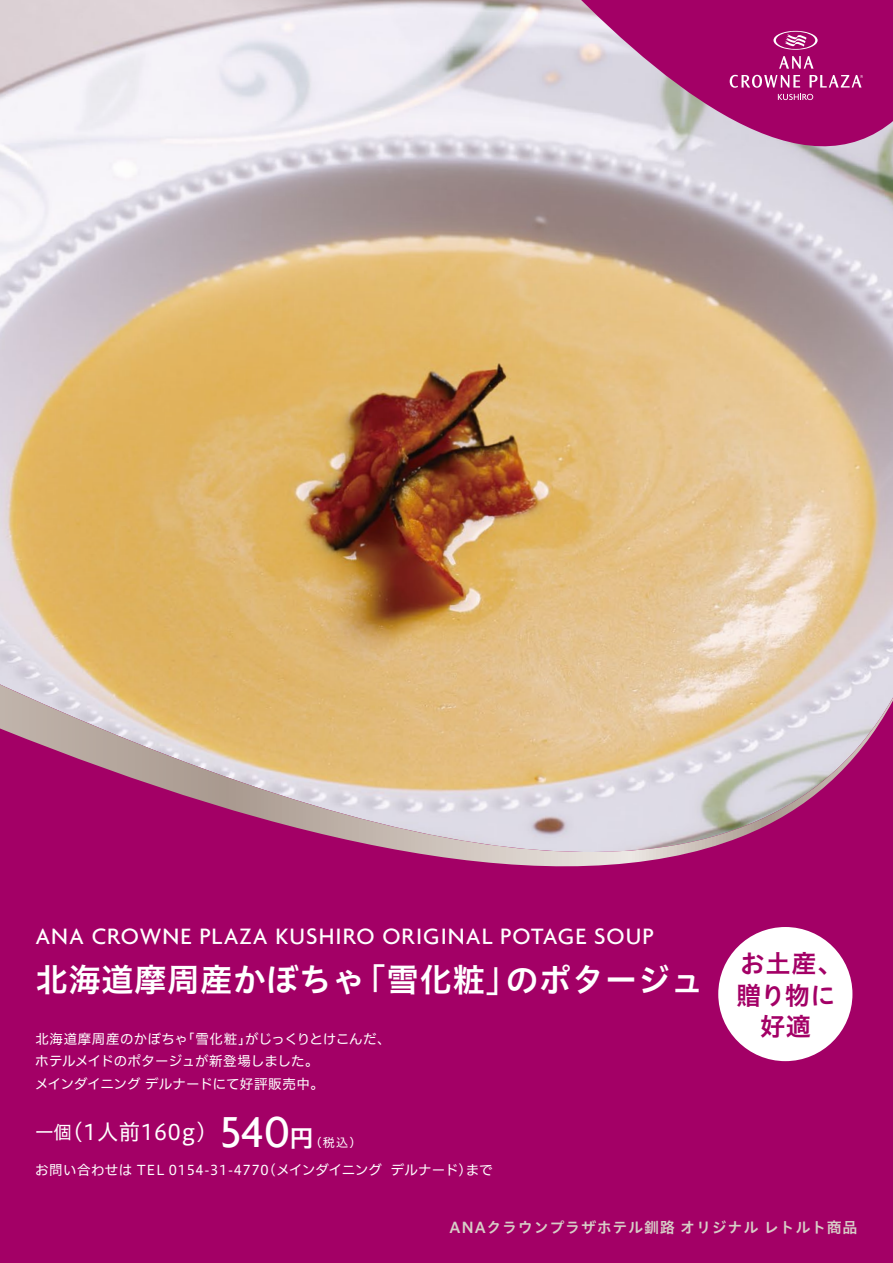
<style>
.page{position:relative;width:893px;height:1263px;background:#fff}
.page>*{position:absolute;margin:0;border:0;box-sizing:border-box;transform-origin:0 0}
.t1{font:32.7px "Hiragino UD Sans Std W6";letter-spacing:.01em;color:#fff}
.t2{font:25.35px/31.2px "Hiragino UD Sans Std W6";letter-spacing:.01em;color:#a30066;text-align:center}
.t3{font:500 24px "Agenda";letter-spacing:.045em;color:#fff}
.t4{font:21.3px "Hiragino UD Sans F Std N W4";letter-spacing:.025em;color:#fff}
.t5{font:15px "Hiragino UD Sans Std W6";letter-spacing:.05em;color:#d7cec7}
.t6{font:13.5px/22.5px "Hiragino UD Sans F Std N W4";letter-spacing:.01em;color:#fff}
.t7{font:12px "Hiragino UD Sans F Std N W4";color:#fff}
.s1{font-size:18px}
.s2{font-family:"Agenda";font-weight:500;font-size:46.65px}
.s3{font-family:"Hira Kaku Pro W6";font-size:23.7px}
</style>
<div class="page">
<img style="left:0;top:0;width:892px;height:680px">
<div style="left:0;top:680px;width:892px;height:583px;background:#a30066"></div>
<svg style="left:0;top:684px;width:892px;height:265px;background:#be658a"></svg>
<svg style="left:580px;top:0;width:312px;height:153px;background:#b54c90"></svg>
<svg style="left:777px;top:94px;width:36px;height:6px"></svg>
<svg style="left:773px;top:31px;width:44px;height:19px"></svg>
<svg style="left:729px;top:75px;width:71px;height:13px"></svg>
<svg style="left:809px;top:75px;width:54px;height:13px"></svg>
<svg style="left:779px;top:56px;width:34px;height:13px"></svg>
<div style="left:717px;top:926px;width:136px;height:136px;background:#fff;border-radius:50%"></div>
<h3 class="t3" style="left:35px;top:922px;width:620px">ANA CROWNE PLAZA KUSHIRO ORIGINAL POTAGE SOUP</h3>
<h1 class="t1" style="left:35px;top:954px;width:669px">北海道摩周産かぼちゃ「雪化粧」のポタージュ</h1>
<p class="t6" style="left:35px;top:1027px;width:357px">北海道摩周産のかぼちゃ「雪化粧」がじっくりとけこんだ、ホテルメイドのポタージュが新登場しました。<br>メインダイニング デルナードにて好評販売中。</p>
<h3 class="t4" style="left:35px;top:1115px;width:280px"><span class="s1">一個</span>(1人前160g) <span class="s2">540</span><span class="s3">円</span></h3>
<p class="t6" style="left:35px;top:1158px;width:459px">お問い合わせは TEL 0154-31-4770(メインダイニング デルナード)まで</p>
<p class="t7" style="left:310px;top:1133px;width:53px">（税込）</p>
<h2 class="t2" style="left:736px;top:947px;width:108px">お土産、贈り物に好適</h2>
<p class="t5" style="left:449px;top:1216px;width:409px">ANAクラウンプラザホテル釧路 オリジナル レトルト商品</p>
</div>
